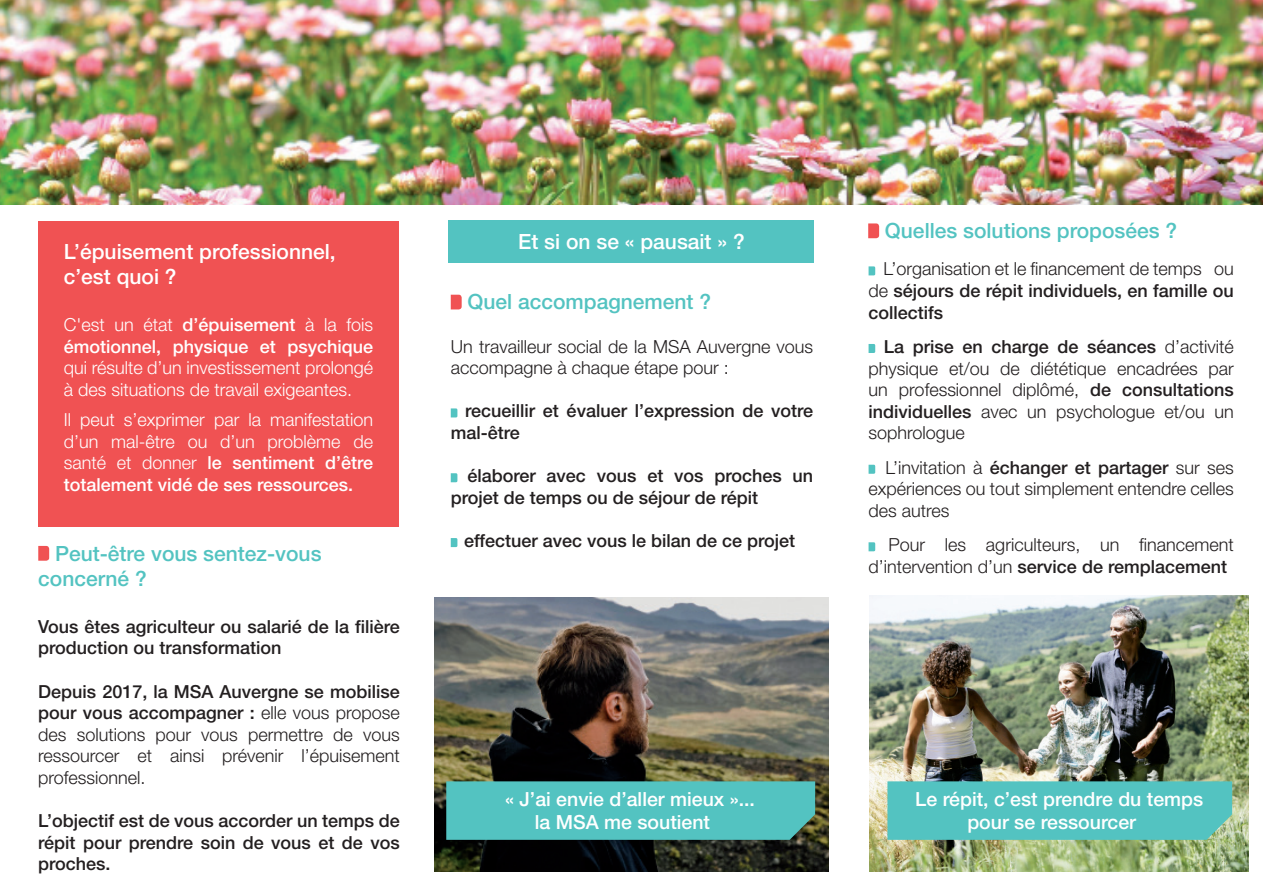
<style>
.page{position:relative;width:1263px;height:893px;background:#fff}
.page>*{position:absolute;margin:0;border:0;box-sizing:border-box;transform-origin:0 0}
.t1{font:500 21px/25.2px "Helvetica Neue LT Std";color:#53c3c1}
.t2{font:500 21px "Helvetica Neue LT Std";color:#fff}
.t3{font:500 19.5px "Helvetica Neue LT Std";color:#fff}
.t4{font:300 18px/21.6px "Helvetica Neue LT Std";color:#231f20;text-align:justify}
.t5{font:500 18px/21.6px "Helvetica Neue LT Std";color:#231f20}
.t6{font:300 18px/21.6px "Helvetica Neue LT Std";color:#fff;text-align:justify}
.s1{font-weight:500}
.s2{font-weight:300}
</style>
<div class="page">
<svg style="left:868px;top:223px;width:11px;height:15px"></svg>
<div style="left:449px;top:220px;width:365px;height:43px;background:#53c3c1"></div>
<svg style="left:451px;top:295px;width:11px;height:14px"></svg>
<svg style="left:451px;top:408px;width:6px;height:9px"></svg>
<svg style="left:451px;top:473px;width:6px;height:9px"></svg>
<svg style="left:451px;top:538px;width:6px;height:9px"></svg>
<div style="left:38px;top:221px;width:361px;height:305px;background:#f05253"></div>
<svg style="left:868px;top:266px;width:7px;height:9px"></svg>
<svg style="left:868px;top:344px;width:7px;height:9px"></svg>
<svg style="left:868px;top:465px;width:7px;height:9px"></svg>
<svg style="left:868px;top:542px;width:7px;height:9px"></svg>
<svg style="left:38px;top:546px;width:11px;height:15px"></svg>
<img style="left:869px;top:595px;width:379px;height:277px">
<div style="left:887px;top:781px;width:345px;height:59px;background:#53c3c1"></div>
<img style="left:434px;top:597px;width:395px;height:275px">
<div style="left:446px;top:781px;width:369px;height:59px;background:#53c3c1"></div>
<img style="left:0;top:0;width:1263px;height:204px">
<p class="t2" style="left:64px;top:239px;width:273px">L’épuisement professionnel,</p>
<p class="t2" style="left:64px;top:264px;width:114px">c’est quoi ?</p>
<p class="t6" style="left:64px;top:314px;width:311px">C'est un état <span class="s1">d’épuisement</span> à la fois <span class="s1">émotionnel, physique et psychique </span>qui résulte d’un investissement prolongé à des situations de travail exigeantes.</p>
<p class="t6" style="left:64px;top:408px;width:311px">Il peut s’exprimer par la manifestation d’un mal-être ou d’un problème de santé et donner <span class="s1">le sentiment d’être totalement vidé de ses ressources.</span></p>
<p class="t1" style="left:38px;top:540px;width:285px;text-indent:17px">Peut-être vous sentez-vous concerné ?</p>
<p class="t5" style="left:38px;top:615px;width:363px">Vous êtes agriculteur ou salarié de la filière production ou transformation</p>
<p class="t4" style="left:38px;top:680px;width:363px"><span class="s1">Depuis 2017, la MSA Auvergne se mobilise pour vous accompagner :</span> elle vous propose des solutions pour vous permettre de vous ressourcer et ainsi prévenir l’épuisement professionnel.</p>
<p class="t5" style="left:38px;top:810px;width:363px;text-align:justify">L’objectif est de vous accorder un temps de répit pour prendre soin de vous et de vos proches.</p>
<p class="t2" style="left:518px;top:229px;width:228px">Et si on se « pausait » ?</p>
<p class="t1" style="left:467px;top:289px;width:245px">Quel accompagnement ?</p>
<p class="t4" style="left:451px;top:335px;width:364px">Un travailleur social de la MSA Auvergne vous accompagne à chaque étape pour :</p>
<p class="t5" style="left:451px;top:400px;width:364px;text-indent:14px">recueillir et évaluer l’expression de votre mal-être</p>
<p class="t5" style="left:451px;top:465px;width:364px;text-indent:17px">élaborer avec vous et vos proches un projet de temps ou de séjour de répit</p>
<p class="t5" style="left:464px;top:530px;width:333px">effectuer avec vous le bilan de ce projet</p>
<p class="t3" style="left:505px;top:787px;width:252px">« J’ai envie d’aller mieux »...</p>
<p class="t3" style="left:535px;top:811px;width:177px">la MSA me soutient</p>
<p class="t1" style="left:885px;top:218px;width:294px">Quelles solutions proposées ?</p>
<p class="t5" style="left:868px;top:258px;width:367px;text-align:justify;text-indent:15px"><span class="s2">L’organisation et le financement de temps ou de</span> séjours de répit individuels, en famille ou collectifs</p>
<p class="t4" style="left:868px;top:335px;width:367px;text-indent:15px"><span class="s1">La prise en charge de séances</span> d’activité physique et/ou de diététique encadrées par un professionnel diplômé, <span class="s1">de consultations individuelles</span> avec un psychologue et/ou un sophrologue</p>
<p class="t4" style="left:868px;top:456px;width:367px;text-indent:17px">L’invitation à <span class="s1">échanger et partager</span> sur ses expériences ou tout simplement entendre celles des autres</p>
<p class="t4" style="left:868px;top:534px;width:367px;text-indent:20px">Pour les agriculteurs, un financement d’intervention d’un <span class="s1">service de remplacement</span></p>
<p class="t3" style="left:915px;top:787px;width:289px">Le répit, c’est prendre du temps</p>
<p class="t3" style="left:967px;top:811px;width:170px">pour se ressourcer</p>
</div>
